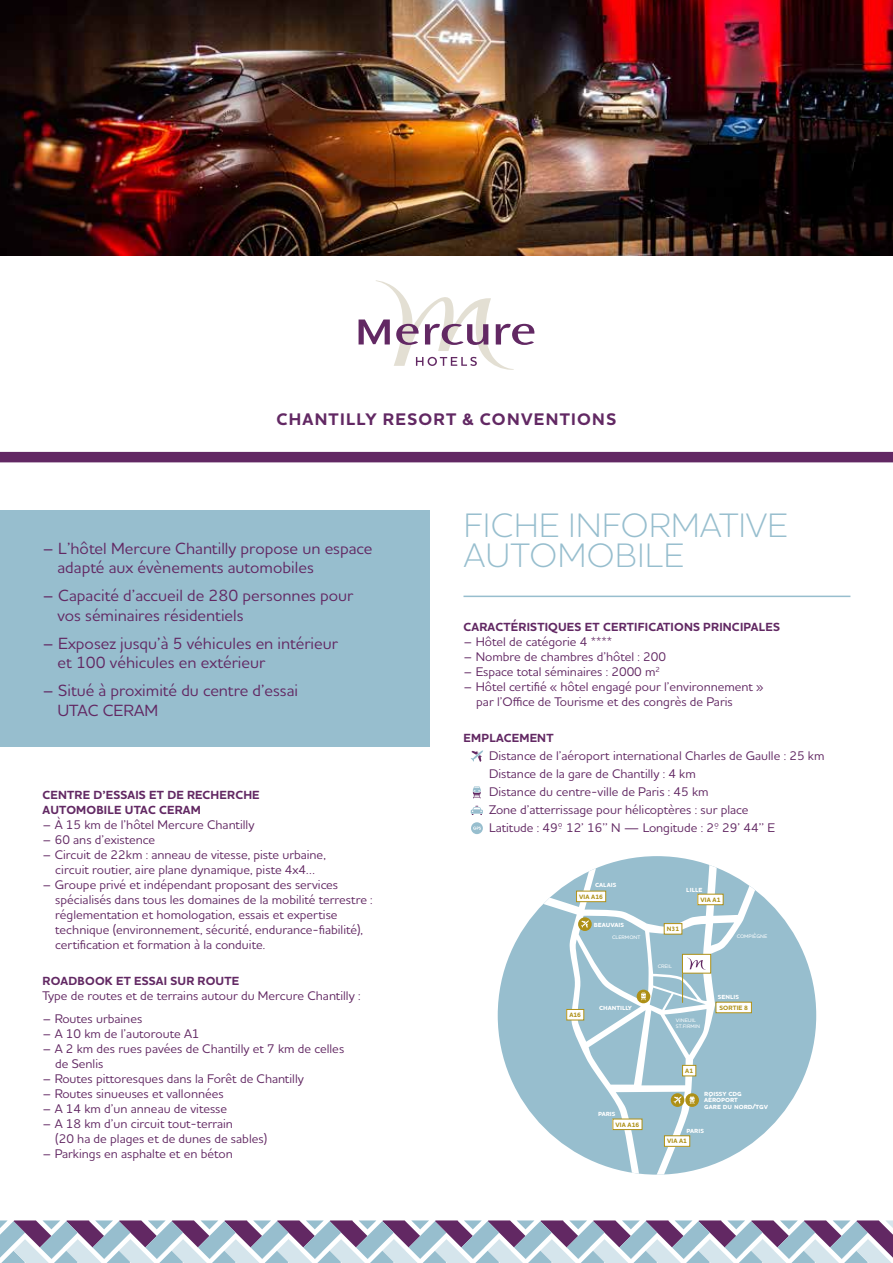
<style>
.page{position:relative;width:893px;height:1263px;background:#fff}
.page>*{position:absolute;margin:0;border:0;box-sizing:border-box;transform-origin:0 0}
.t1{font:300 34.5px/30px "Houschka Alt Pro";letter-spacing:.015em;color:#97bece}
.t2{font:700 17.1px "Houschka Alt Pro";letter-spacing:.075em;color:#622863}
.t3{font:500 16.5px/19.5px "Houschka Alt Pro";color:#622863}
.t4{font:500 12.75px/15px "Houschka Alt Pro";color:#622863}
.t5{font:700 12px/15px "Houschka Alt Pro";letter-spacing:.015em;color:#622863}
.t6{font:700 7.5px/6.6px "Houschka Alt Pro";color:#fff}
.t7{font:500 6.3px/6.3px "Houschka Alt Pro";color:#fff}
.t8{font:700 6.3px "Houschka Alt Pro";letter-spacing:.015em;color:#ae9016}
</style>
<div class="page">
<svg style="left:0;top:1220px;width:893px;height:43px"></svg>
<svg style="left:359px;top:280px;width:175px;height:90px"></svg>
<div style="left:0;top:452px;width:893px;height:10px;background:#622863"></div>
<div style="left:0;top:510px;width:429px;height:237px;background:#97bece"></div>
<hr style="left:463px;top:596px;width:387px;height:1px;background:#97bece">
<svg style="left:471px;top:806px;width:12px;height:9px"></svg>
<svg style="left:473px;top:786px;width:8px;height:12px"></svg>
<svg style="left:471px;top:750px;width:12px;height:12px"></svg>
<div style="left:471px;top:822px;width:12px;height:12px;background:#97bece;border-radius:50%"></div>
<svg style="left:473px;top:826px;width:8px;height:4px"></svg>
<div style="left:498px;top:856px;width:318px;height:319px;background:#97bece;border-radius:50%"></div>
<svg style="left:539px;top:856px;width:220px;height:319px"></svg>
<div style="left:567px;top:1009px;width:17px;height:11px;background:#fff"></div>
<div style="left:566px;top:1009px;width:18px;height:11px;border:1px solid #ae9016"></div>
<div style="left:683px;top:1065px;width:13px;height:11px;background:#fff"></div>
<div style="left:682px;top:1065px;width:14px;height:11px;border:1px solid #ae9016"></div>
<div style="left:716px;top:1002px;width:35px;height:11px;background:#fff"></div>
<div style="left:715px;top:1002px;width:37px;height:11px;border:1px solid #ae9016"></div>
<div style="left:664px;top:923px;width:18px;height:11px;background:#fff"></div>
<div style="left:664px;top:923px;width:18px;height:11px;border:1px solid #ae9016"></div>
<div style="left:613px;top:1119px;width:29px;height:10px;background:#fff"></div>
<div style="left:612px;top:1118px;width:30px;height:12px;border:1px solid #ae9016"></div>
<div style="left:576px;top:891px;width:30px;height:11px;background:#fff"></div>
<div style="left:576px;top:891px;width:30px;height:11px;border:1px solid #ae9016"></div>
<div style="left:698px;top:894px;width:25px;height:11px;background:#fff"></div>
<div style="left:697px;top:894px;width:26px;height:11px;border:1px solid #ae9016"></div>
<div style="left:664px;top:1136px;width:26px;height:10px;background:#fff"></div>
<div style="left:664px;top:1135px;width:26px;height:12px;border:1px solid #ae9016"></div>
<div style="left:685px;top:1093px;width:14px;height:14px;background:#ae9016;border-radius:50%"></div>
<svg style="left:690px;top:1096px;width:5px;height:8px"></svg>
<div style="left:637px;top:990px;width:13px;height:13px;background:#ae9016;border-radius:50%"></div>
<svg style="left:641px;top:992px;width:5px;height:8px"></svg>
<div style="left:671px;top:1093px;width:13px;height:14px;background:#ae9016;border-radius:50%"></div>
<svg style="left:673px;top:1096px;width:9px;height:8px"></svg>
<div style="left:578px;top:917px;width:14px;height:14px;background:#ae9016;border-radius:50%"></div>
<svg style="left:581px;top:920px;width:8px;height:8px"></svg>
<div style="left:682px;top:954px;width:29px;height:19px;background:#fff;border:1px solid #ae9016"></div>
<svg style="left:687px;top:957px;width:19px;height:13px"></svg>
<hr style="left:682px;top:973px;width:1px;height:30px;background:#ae9016">
<img style="left:0;top:0;width:893px;height:255px">
<h2 class="t2" style="left:276px;top:408px;width:341px">CHANTILLY RESORT &amp; CONVENTIONS</h2>
<p class="t3" style="left:57px;top:538px;width:316px;text-indent:-15px">– L’hôtel Mercure Chantilly propose un espace adapté aux évènements automobiles</p>
<p class="t3" style="left:57px;top:585px;width:298px;text-indent:-15px">– Capacité d’accueil de 280 personnes pour vos séminaires résidentiels</p>
<p class="t3" style="left:57px;top:633px;width:282px;text-indent:-15px">– Exposez jusqu’à 5 véhicules en intérieur et 100 véhicules en extérieur</p>
<p class="t3" style="left:57px;top:680px;width:242px;text-indent:-15px">– Situé à proximité du centre d’essai<br>UTAC CERAM</p>
<p class="t5" style="left:43px;top:787px;width:219px">CENTRE D’ESSAIS ET DE RECHERCHE<br>AUTOMOBILE UTAC CERAM</p>
<p class="t4" style="left:43px;top:816px;width:213px">– À 15 km de l’hôtel Mercure Chantilly</p>
<p class="t4" style="left:43px;top:831px;width:114px">– 60 ans d’existence</p>
<p class="t4" style="left:43px;top:846px;width:285px;text-align:center">– Circuit de 22km : anneau de vitesse, piste urbaine, circuit routier, aire plane dynamique, piste 4x4…</p>
<p class="t4" style="left:55px;top:876px;width:319px;text-indent:-13px">– Groupe privé et indépendant proposant des services spécialisés dans tous les domaines de la mobilité terrestre : réglementation et homologation, essais et expertise technique (environnement, sécurité, endurance-fiabilité), certification et formation à la conduite.</p>
<p class="t5" style="left:43px;top:973px;width:198px">ROADBOOK ET ESSAI SUR ROUTE</p>
<p class="t4" style="left:43px;top:988px;width:319px">Type de routes et de terrains autour du Mercure Chantilly :</p>
<p class="t4" style="left:43px;top:1011px;width:101px">– Routes urbaines</p>
<p class="t4" style="left:43px;top:1026px;width:159px">– A 10 km de l’autoroute A1</p>
<p class="t4" style="left:55px;top:1041px;width:290px;text-indent:-13px">– A 2 km des rues pavées de Chantilly et 7 km de celles de Senlis</p>
<p class="t4" style="left:43px;top:1071px;width:263px">– Routes pittoresques dans la Forêt de Chantilly</p>
<p class="t4" style="left:43px;top:1086px;width:183px">– Routes sinueuses et vallonnées</p>
<p class="t4" style="left:43px;top:1101px;width:186px">– A 14 km d’un anneau de vitesse</p>
<p class="t4" style="left:55px;top:1116px;width:213px;text-indent:-13px">– A 18 km d’un circuit tout-terrain<br>(20 ha de plages et de dunes de sables)</p>
<p class="t4" style="left:43px;top:1146px;width:192px">– Parkings en asphalte et en béton</p>
<h1 class="t1" style="left:464px;top:509px;width:326px">FICHE INFORMATIVE<br>AUTOMOBILE</h1>
<p class="t5" style="left:464px;top:620px;width:318px">CARACTÉRISTIQUES ET CERTIFICATIONS PRINCIPALES</p>
<p class="t4" style="left:463px;top:634px;width:150px">– Hôtel de catégorie 4 ****</p>
<p class="t4" style="left:463px;top:649px;width:204px">– Nombre de chambres d’hôtel : 200</p>
<p class="t4" style="left:463px;top:664px;width:198px">– Espace total séminaires : 2000 m<sup>2</sup></p>
<p class="t4" style="left:476px;top:679px;width:289px;text-indent:-13px">– Hôtel certifié « hôtel engagé pour l’environnement » par l’Office de Tourisme et des congrès de Paris</p>
<p class="t5" style="left:464px;top:731px;width:91px">EMPLACEMENT</p>
<p class="t4" style="left:489px;top:747px;width:337px;line-height:18px">Distance de l’aéroport international Charles de Gaulle : 25 km Distance de la gare de Chantilly : 4 km<br>Distance du centre-ville de Paris : 45 km<br>Zone d’atterrissage pour hélicoptères : sur place<br>Latitude : 49º 12’ 16’’ N — Longitude : 2º 29’ 44’’ E</p>
<p class="t6" style="left:595px;top:882px;width:23px">calais</p>
<p class="t6" style="left:686px;top:886px;width:17px">lille</p>
<p class="t8" style="left:579px;top:892px;width:25px">VIA A16</p>
<p class="t8" style="left:700px;top:896px;width:21px">VIA A1</p>
<p class="t6" style="left:594px;top:922px;width:32px">beauvais</p>
<p class="t7" style="left:612px;top:933px;width:30px">clermont</p>
<p class="t8" style="left:667px;top:925px;width:14px">N31</p>
<p class="t7" style="left:737px;top:932px;width:32px">compiègne</p>
<p class="t7" style="left:658px;top:962px;width:16px">creil</p>
<p class="t6" style="left:718px;top:994px;width:23px">senlis</p>
<p class="t6" style="left:599px;top:1004px;width:34px">chantilly</p>
<p class="t8" style="left:719px;top:1004px;width:30px">SORTIE 8</p>
<p class="t8" style="left:569px;top:1011px;width:13px">A16</p>
<p class="t7" style="left:676px;top:1016px;width:26px">vineuil st.firmin</p>
<p class="t8" style="left:685px;top:1067px;width:9px">A1</p>
<p class="t6" style="left:704px;top:1090px;width:65px">roissy cdg aéroport<br>gare du nord/tgv</p>
<p class="t6" style="left:598px;top:1110px;width:19px">paris</p>
<p class="t8" style="left:616px;top:1120px;width:25px">VIA A16</p>
<p class="t6" style="left:686px;top:1127px;width:19px">paris</p>
<p class="t8" style="left:667px;top:1137px;width:21px">VIA A1</p>
</div>
